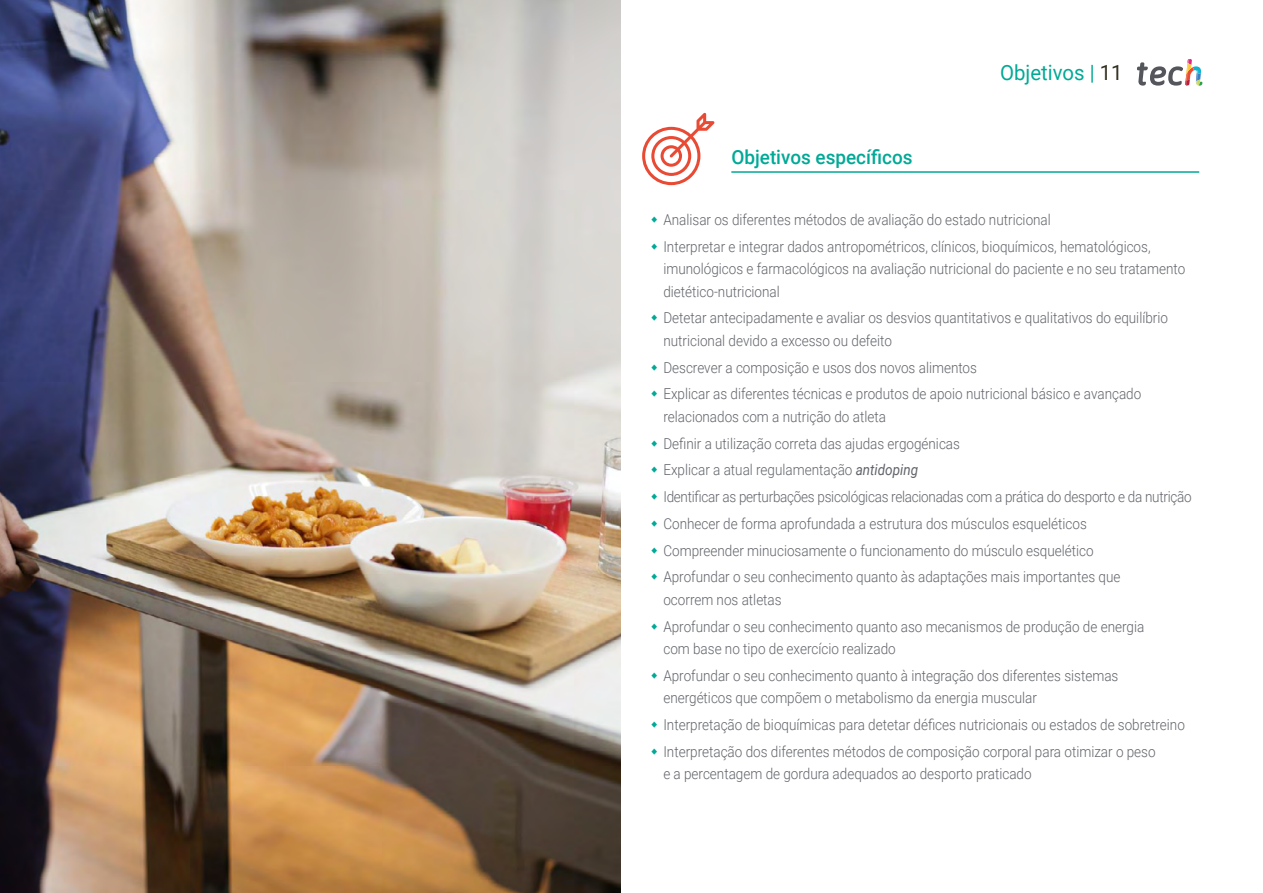
<style>
.page{position:relative;width:1263px;height:893px;background:#fff}
.page>*{position:absolute;margin:0;border:0;box-sizing:border-box;transform-origin:0 0}
.t1{font:21px "Roboto";color:#00a996}
.t2{font:500 19.5px "Roboto";color:#00a996}
.t3{font:300 15px/26.7px "Roboto";color:#61646a;scale:.9 1}
.s1{color:#312e20}
.s2{font-weight:400;font-style:italic}
</style>
<div class="page">
<img style="left:0;top:0;width:621px;height:893px">
<svg style="left:1137px;top:59px;width:65px;height:27px"></svg>
<svg style="left:642px;top:113px;width:72px;height:72px"></svg>
<hr style="left:731px;top:172px;width:468px;height:1px;background:#00a996">
<h2 class="t2" style="left:731px;top:143px;width:183px">Objetivos específicos</h2>
<h1 class="t1" style="left:1000px;top:57px;width:124px">Objetivos | <span class="s1">11</span></h1>
<p class="t3" style="left:663px;top:206px;width:543px">Analisar os diferentes métodos de avaliação do estado nutricional<br>Interpretar e integrar dados antropométricos, clínicos, bioquímicos, hematológicos,</p>
<p class="t3" style="left:663px;top:257px;width:581px;line-height:22.5px">imunológicos e farmacológicos na avaliação nutricional do paciente e no seu tratamento dietético-nutricional</p>
<p class="t3" style="left:663px;top:306px;width:562px;line-height:22.5px">Detetar antecipadamente e avaliar os desvios quantitativos e qualitativos do equilíbrio nutricional devido a excesso ou defeito</p>
<p class="t3" style="left:663px;top:353px;width:532px">Descrever a composição e usos dos novos alimentos<br>Explicar as diferentes técnicas e produtos de apoio nutricional básico e avançado</p>
<p class="t3" style="left:663px;top:403px;width:588px">relacionados com a nutrição do atleta<br>Definir a utilização correta das ajudas ergogénicas<br>Explicar a atual regulamentação <span class="s2">antidoping<br></span>Identificar as perturbações psicológicas relacionadas com a prática do desporto e da nutrição Conhecer de forma aprofundada a estrutura dos músculos esqueléticos<br>Compreender minuciosamente o funcionamento do músculo esquelético<br>Aprofundar o seu conhecimento quanto às adaptações mais importantes que</p>
<p class="t3" style="left:663px;top:586px;width:536px">ocorrem nos atletas<br>Aprofundar o seu conhecimento quanto aso mecanismos de produção de energia</p>
<p class="t3" style="left:663px;top:635px;width:507px">com base no tipo de exercício realizado<br>Aprofundar o seu conhecimento quanto à integração dos diferentes sistemas</p>
<p class="t3" style="left:663px;top:684px;width:581px">energéticos que compõem o metabolismo da energia muscular<br>Interpretação de bioquímicas para detetar défices nutricionais ou estados de sobretreino<br>Interpretação dos diferentes métodos de composição corporal para otimizar o peso</p>
<p class="t3" style="left:663px;top:760px;width:411px">e a percentagem de gordura adequados ao desporto praticado</p>
</div>
